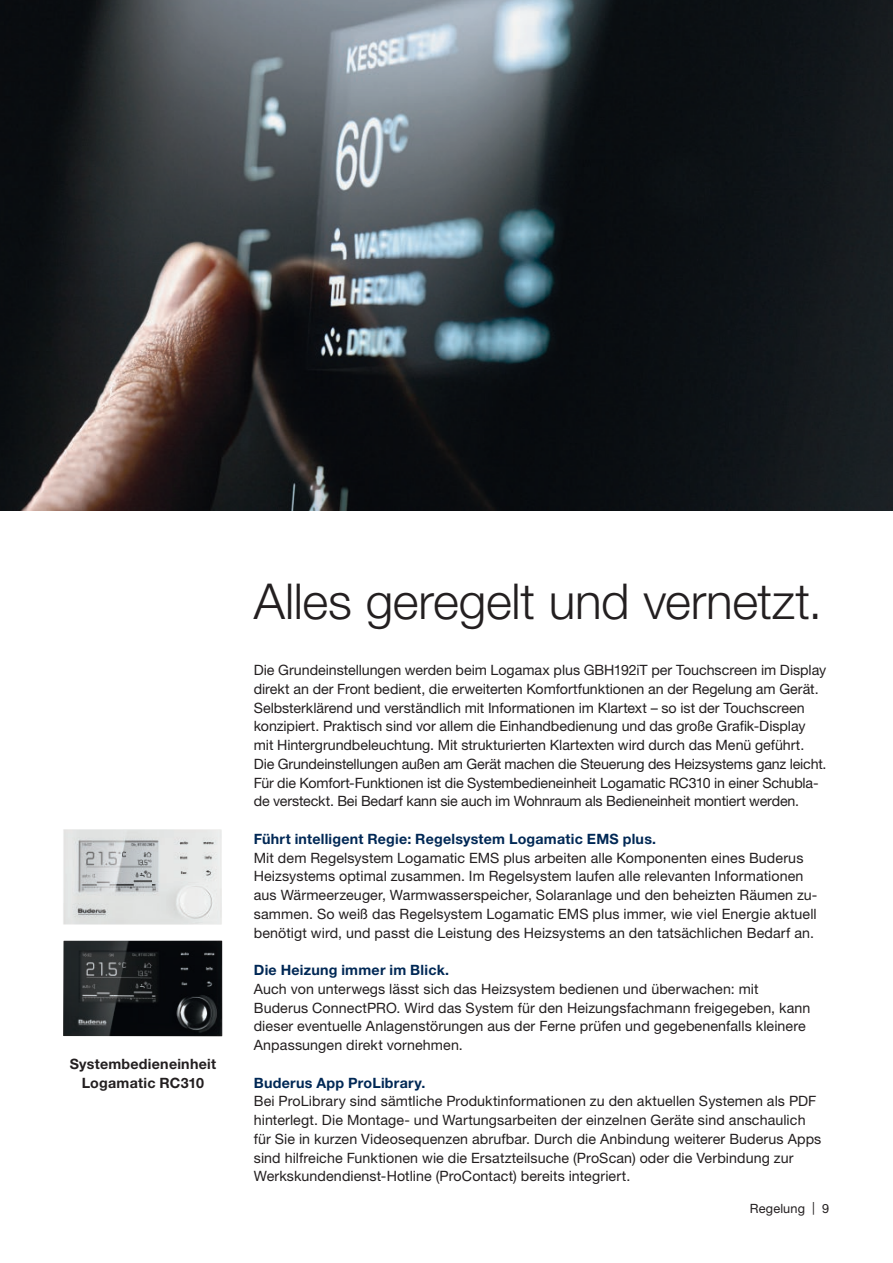
<style>
.page{position:relative;width:893px;height:1263px;background:#fff}
.page>*{position:absolute;margin:0;border:0;box-sizing:border-box;transform-origin:0 0}
.t1{font:300 49.5px "Helvetica Neue LT Pro";letter-spacing:-.005em;color:#231f20}
.t2{font:14.25px/18.8px "Helvetica Neue LT Pro";letter-spacing:.005em;color:#231f20}
.t3{font:700 14.25px "Helvetica Neue LT Pro";letter-spacing:.015em;color:#002855}
.t4{font:700 14.25px/18.8px "Helvetica Neue LT Pro";letter-spacing:.015em;color:#231f20;text-align:center}
.t5{font:12.75px "Helvetica Neue LT Pro";letter-spacing:.01em;color:#231f20}
</style>
<div class="page">
<img style="left:63px;top:940px;width:159px;height:96px">
<img style="left:0;top:0;width:893px;height:510px">
<img style="left:63px;top:829px;width:159px;height:96px">
<p class="t4" style="left:70px;top:1054px;width:148px">Systembedieneinheit<br>Logamatic RC310</p>
<h1 class="t1" style="left:254px;top:571px;width:570px">Alles geregelt und vernetzt.</h1>
<p class="t2" style="left:254px;top:660px;width:574px">Die Grundeinstellungen werden beim Logamax plus GBH192iT per Touchscreen im Display direkt an der Front bedient, die erweiterten Komfortfunktionen an der Regelung am Gerät.<br>Selbsterklärend und verständlich mit Informationen im Klartext – so ist der Touchscreen konzipiert. Praktisch sind vor allem die Einhandbedienung und das große Grafik-Display mit Hintergrundbeleuchtung. Mit strukturierten Klartexten wird durch das Menü geführt.<br>Die Grundeinstellungen außen am Gerät machen die Steuerung des Heizsystems ganz leicht.<br>Für die Komfort-Funktionen ist die Systembedieneinheit Logamatic RC310 in einer Schubla&shy;de versteckt. Bei Bedarf kann sie auch im Wohnraum als Bedieneinheit montiert werden.</p>
<p class="t3" style="left:254px;top:830px;width:404px">Führt intelligent Regie: Regelsystem Logamatic EMS plus.</p>
<p class="t2" style="left:254px;top:848px;width:565px">Mit dem Regelsystem Logamatic EMS plus arbeiten alle Komponenten eines Buderus Heizsystems optimal zusammen. Im Regelsystem laufen alle relevanten Informationen aus Wärmeerzeuger, Warmwasserspeicher, Solaranlage und den beheizten Räumen zu&shy;sammen. So weiß das Regelsystem Logamatic EMS plus immer, wie viel Energie aktuell benötigt wird, und passt die Leistung des Heizsystems an den tatsächlichen Bedarf an.</p>
<p class="t3" style="left:254px;top:961px;width:197px">Die Heizung immer im Blick.</p>
<p class="t2" style="left:254px;top:979px;width:558px">Auch von unterwegs lässt sich das Heizsystem bedienen und überwachen: mit Buderus ConnectPRO. Wird das System für den Heizungsfachmann freigegeben, kann dieser eventuelle Anlagenstörungen aus der Ferne prüfen und gegebenenfalls kleinere Anpassungen direkt vornehmen.</p>
<p class="t3" style="left:254px;top:1074px;width:173px">Buderus App ProLibrary.</p>
<p class="t2" style="left:254px;top:1092px;width:569px">Bei ProLibrary sind sämtliche Produktinformationen zu den aktuellen Systemen als PDF hinterlegt. Die Montage- und Wartungsarbeiten der einzelnen Geräte sind anschaulich für Sie in kurzen Videosequenzen abrufbar. Durch die Anbindung weiterer Buderus Apps sind hilfreiche Funktionen wie die Ersatzteilsuche (ProScan) oder die Verbindung zur Werkskundendienst-Hotline (ProContact) bereits integriert.</p>
<p class="t5" style="left:750px;top:1200px;width:81px">Regelung | 9</p>
</div>
